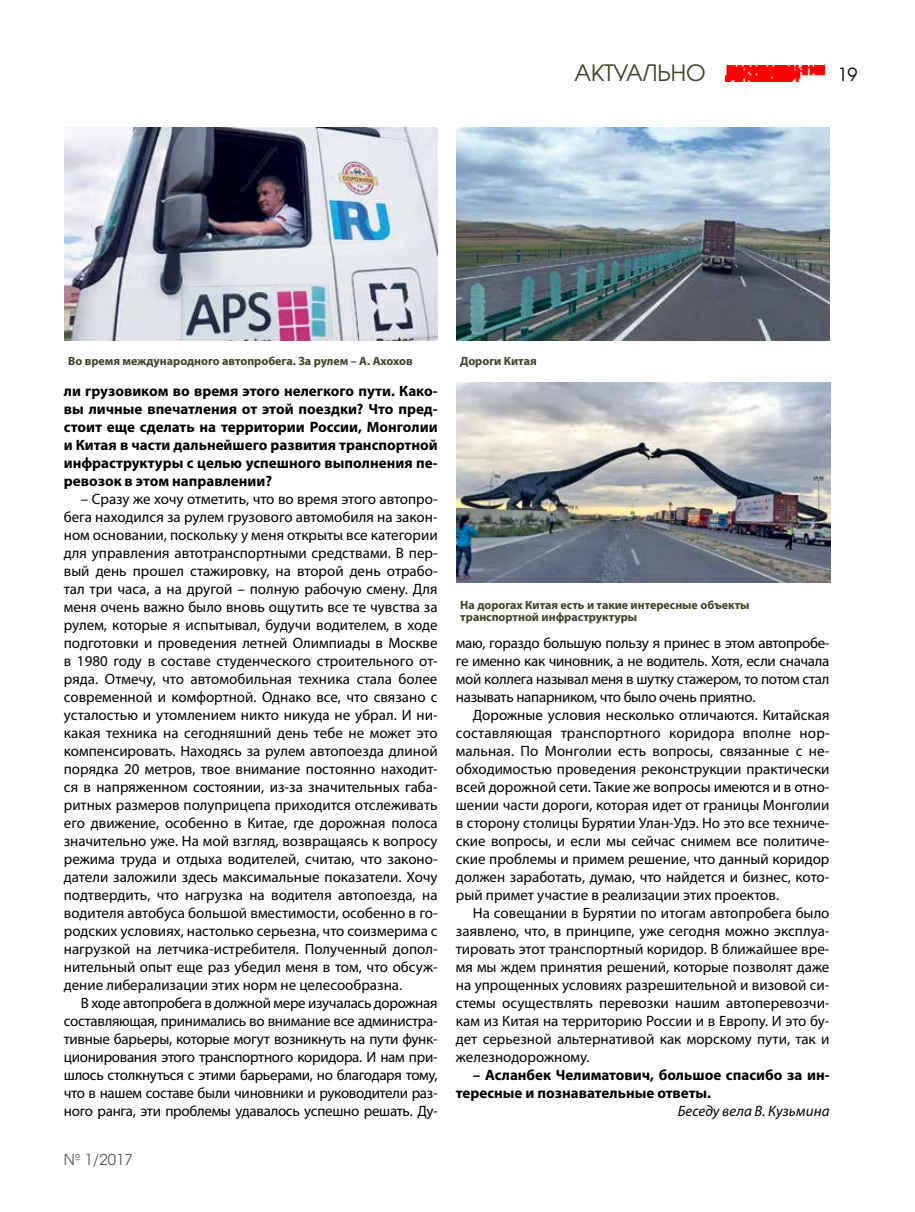
<style>
.page{position:relative;width:915px;height:1212px;background:#fff}
.page>*{position:absolute;margin:0;border:0;box-sizing:border-box;transform-origin:0 0}
.t1{font:22.5px "AG Avalanche C";color:#3c4427}
.t2{font:18px "AG Avalanche C";color:#000}
.t3{font:15px/18px "Myriad Pro";letter-spacing:-.005em;color:#000;text-align:justify}
.t4{font:700 15px/18px "Myriad Pro";color:#000;text-align:justify}
.t5{font:italic 15px "Myriad Pro";color:#000}
.t6{font:15px "AG Avalanche C";color:#58595b}
.t7{font:700 12px/12px "Myriad Pro";color:#3c4427}
</style>
<div class="page">
<img style="left:725px;top:65px;width:99px;height:17px">
<img style="left:64px;top:128px;width:373px;height:212px">
<img style="left:456px;top:128px;width:373px;height:212px">
<img style="left:456px;top:383px;width:373px;height:200px">
<h1 class="t1" style="left:574px;top:59px;width:133px">АКТУАЛЬНО</h1>
<p class="t2" style="left:837px;top:63px;width:21px">19</p>
<p class="t7" style="left:68px;top:354px;width:346px">Во время международного автопробега. За рулем – А. Ахохов</p>
<p class="t7" style="left:460px;top:354px;width:78px">Дороги Китая</p>
<p class="t4" style="left:64px;top:381px;width:375px">ли грузовиком во время этого нелегкого пути. Како&shy;вы личные впечатления от этой поездки? Что пред&shy;стоит еще сделать на территории России, Монголии и Китая в части дальнейшего развития транспортной инфраструктуры с целью успешного выполнения пе&shy;ревозок в этом направлении?</p>
<p class="t3" style="left:64px;top:490px;width:375px;text-indent:17px">– Сразу же хочу отметить, что во время этого автопро&shy;бега находился за рулем грузового автомобиля на закон&shy;ном основании, поскольку у меня открыты все категории для управления автотранспортными средствами. В пер&shy;вый день прошел стажировку, на второй день отрабо&shy;тал три часа, а на другой – полную рабочую смену. Для меня очень важно было вновь ощутить все те чувства за рулем, которые я испытывал, будучи водителем, в ходе подготовки и проведения летней Олимпиады в Москве в 1980 году в составе студенческого строительного от&shy;ряда. Отмечу, что автомобильная техника стала более современной и комфортной. Однако все, что связано с усталостью и утомлением никто никуда не убрал. И ни&shy;какая техника на сегодняшний день тебе не может это компенсировать. Находясь за рулем автопоезда длиной порядка 20 метров, твое внимание постоянно находит&shy;ся в напряженном состоянии, из-за значительных габа&shy;ритных размеров полуприцепа приходится отслеживать его движение, особенно в Китае, где дорожная полоса значительно уже. На мой взгляд, возвращаясь к вопросу режима труда и отдыха водителей, считаю, что законо&shy;датели заложили здесь максимальные показатели. Хочу подтвердить, что нагрузка на водителя автопоезда, на водителя автобуса большой вместимости, особенно в го&shy;родских условиях, настолько серьезна, что соизмерима с нагрузкой на летчика-истребителя. Полученный допол&shy;нительный опыт еще раз убедил меня в том, что обсуж&shy;дение либерализации этих норм не целесообразна.</p>
<p class="t3" style="left:64px;top:994px;width:375px;text-indent:17px">В ходе автопробега в должной мере изучалась дорожная составляющая, принимались во внимание все администра&shy;тивные барьеры, которые могут возникнуть на пути функ&shy;ционирования этого транспортного коридора. И нам при&shy;шлось столкнуться с этими барьерами, но благодаря тому, что в нашем составе были чиновники и руководители раз&shy;ного ранга, эти проблемы удавалось успешно решать. Ду-</p>
<p class="t6" style="left:64px;top:1150px;width:70px">№ 1/2017</p>
<p class="t7" style="left:460px;top:598px;width:290px">На дорогах Китая есть и такие интересные объекты транспортной инфраструктуры</p>
<p class="t3" style="left:455px;top:634px;width:375px">маю, гораздо большую пользу я принес в этом автопробе&shy;ге именно как чиновник, а не водитель. Хотя, если сначала мой коллега называл меня в шутку стажером, то потом стал называть напарником, что было очень приятно.</p>
<p class="t3" style="left:455px;top:706px;width:375px;text-indent:17px">Дорожные условия несколько отличаются. Китайская составляющая транспортного коридора вполне нор&shy;мальная. По Монголии есть вопросы, связанные с не&shy;обходимостью проведения реконструкции практически всей дорожной сети. Такие же вопросы имеются и в отно&shy;шении части дороги, которая идет от границы Монголии в сторону столицы Бурятии Улан-Удэ. Но это все техниче&shy;ские вопросы, и если мы сейчас снимем все политиче&shy;ские проблемы и примем решение, что данный коридор должен заработать, думаю, что найдется и бизнес, кото&shy;рый примет участие в реализации этих проектов.</p>
<p class="t3" style="left:455px;top:904px;width:375px;text-indent:17px">На совещании в Бурятии по итогам автопробега было заявлено, что, в принципе, уже сегодня можно эксплуа&shy;тировать этот транспортный коридор. В ближайшее вре&shy;мя мы ждем принятия решений, которые позволят даже на упрощенных условиях разрешительной и визовой си&shy;стемы осуществлять перевозки нашим автоперевозчи&shy;кам из Китая на территорию России и в Европу. И это бу&shy;дет серьезной альтернативой как морскому пути, так и железнодорожному.</p>
<p class="t4" style="left:455px;top:1065px;width:375px;text-indent:17px">– Асланбек Челиматович, большое спасибо за ин&shy;тересные и познавательные ответы.</p>
<p class="t5" style="left:677px;top:1102px;width:153px">Беседу вела В. Кузьмина</p>
</div>
